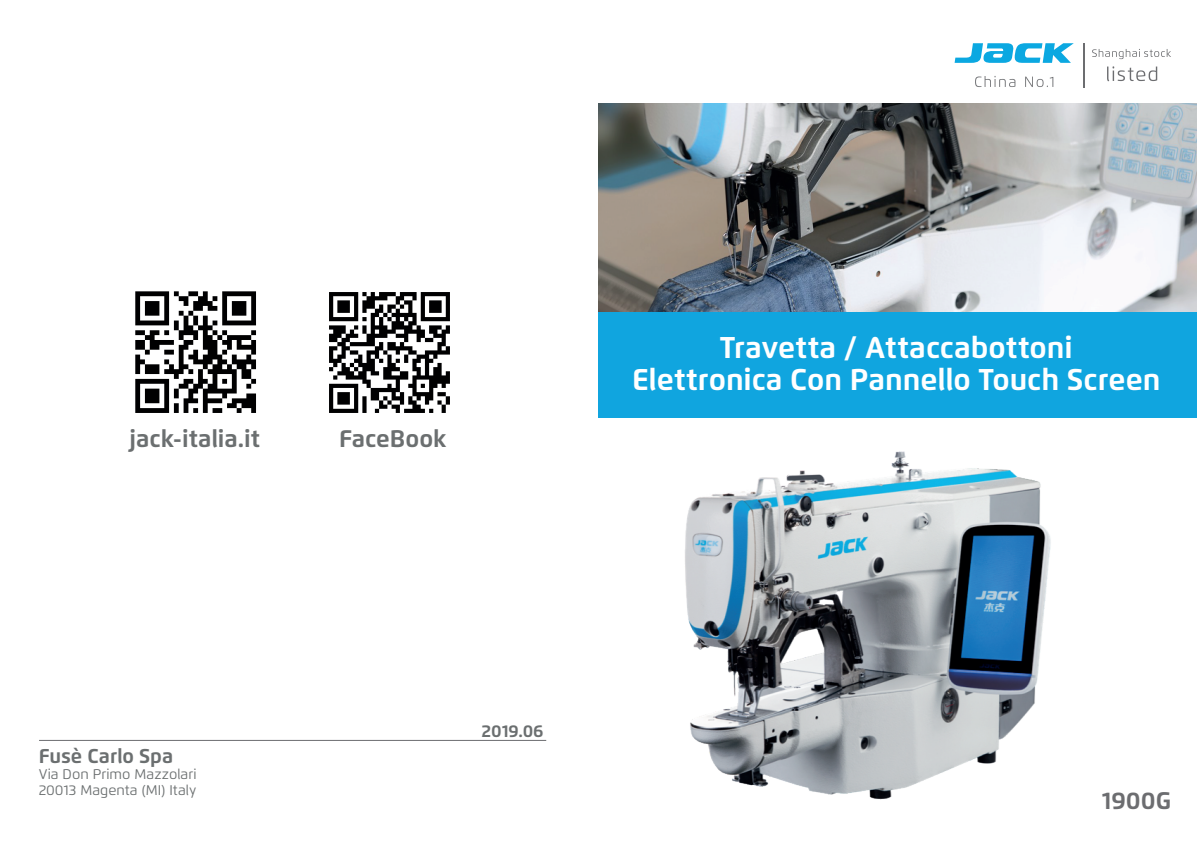
<style>
.page{position:relative;width:1197px;height:848px;background:#fff}
.page>*{position:absolute;margin:0;border:0;box-sizing:border-box;transform-origin:0 0}
.t1{font:700 30px/32px "Flexo";color:#fff;text-align:center}
.t2{font:700 24px "Flexo";color:#6b6f70}
.t3{font:700 24px "Flexo";color:#6c6d70}
.t4{font:700 20px "Flexo";color:#6b6f70}
.t5{font:700 17px "Flexo";color:#6b6f70}
.t6{font:14px/16px "Flexo";letter-spacing:.005em;color:#6b6f70}
</style>
<div class="page">
<img style="left:135px;top:291px;width:121px;height:122px">
<img style="left:329px;top:292px;width:121px;height:121px">
<hr style="left:39px;top:740px;width:507px;height:1px;background:#6c6d70">
<svg style="left:975px;top:76px;width:40px;height:11px"></svg>
<svg style="left:1025px;top:76px;width:28px;height:11px"></svg>
<svg style="left:954px;top:43px;width:119px;height:20px"></svg>
<hr style="left:1082px;top:43px;width:2px;height:44px;background:#6c6d70">
<svg style="left:1092px;top:49px;width:78px;height:10px"></svg>
<svg style="left:1107px;top:66px;width:50px;height:15px"></svg>
<div style="left:598px;top:311px;width:598px;height:107px;background:#10a5df"></div>
<img style="left:685px;top:451px;width:366px;height:349px">
<img style="left:598px;top:104px;width:598px;height:207px">
<p class="t2" style="left:129px;top:424px;width:132px">jack-italia.it</p>
<p class="t2" style="left:339px;top:424px;width:109px">FaceBook</p>
<p class="t1" style="left:632px;top:332px;width:530px">Travetta / Attaccabottoni<br>Elettronica Con Pannello Touch Screen</p>
<p class="t4" style="left:39px;top:744px;width:136px">Fusè Carlo Spa</p>
<p class="t6" style="left:39px;top:766px;width:159px">Via Don Primo Mazzolari<br>20013 Magenta (MI) Italy</p>
<p class="t5" style="left:481px;top:720px;width:63px">2019.06</p>
<p class="t3" style="left:1101px;top:785px;width:71px">1900G</p>
</div>
